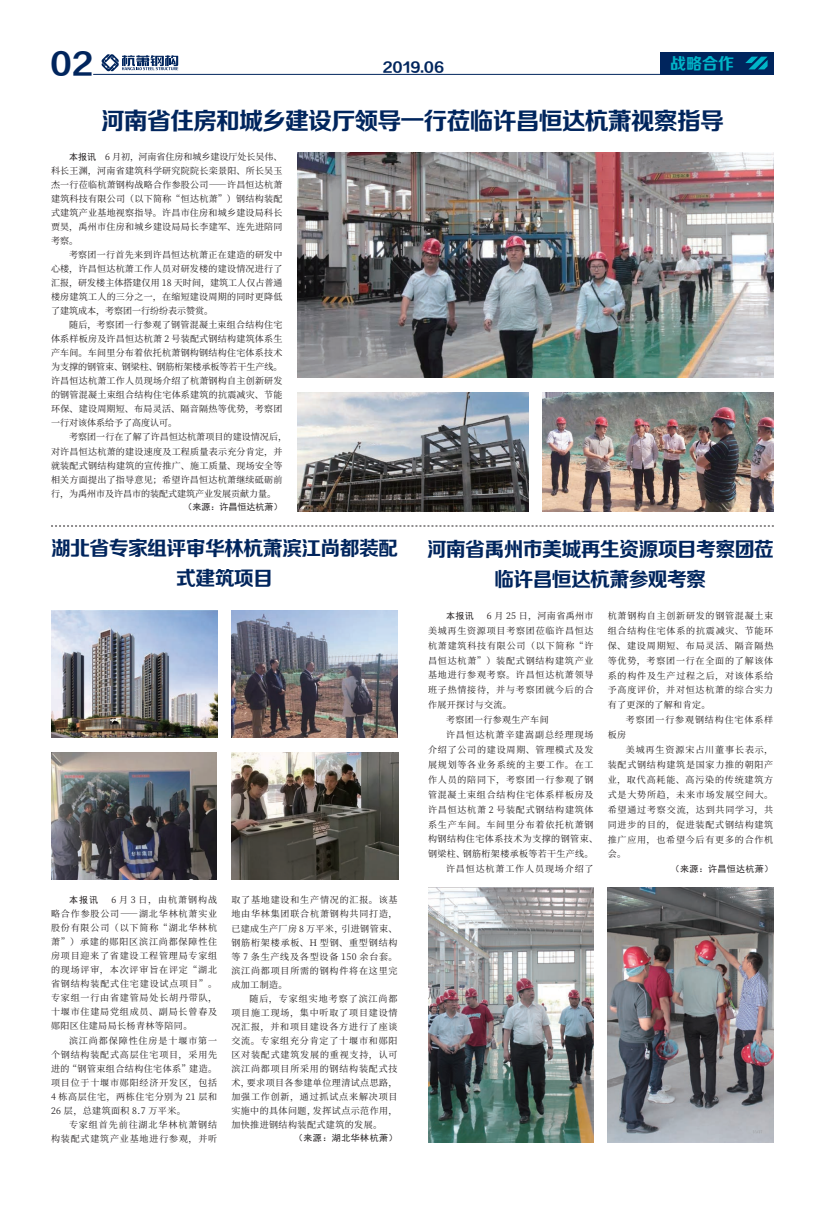
<style>
.page{position:relative;width:825px;height:1208px;background:#fff}
.page>*{position:absolute;margin:0;border:0;box-sizing:border-box;transform-origin:0 0}
.t1{font:30px "FZZCHJW GB1 0";color:#00255d}
.t2{font:24px "FZZCHJW GB1 0";letter-spacing:-.04em;color:#00255d}
.t3{font:20px/30px "FZZCHJW GB1 0";letter-spacing:-.04em;color:#00255d;text-align:center}
.t4{font:16px "FZZCHJW GB1 0";color:#00b5c8}
.t5{font:14px "FZZCHJW GB1 0";color:#00255d}
.t6{font:9px/14px "Source Han Serif CN";letter-spacing:.085em;color:#231f20;text-align:justify}
.t7{font:9px/14px "Source Han Serif CN";letter-spacing:.03em;color:#231f20}
.t8{font:9px "Source Han Serif CN";letter-spacing:.04em;color:#231f20}
.t9{font:9px "Sim Hei";letter-spacing:.04em;color:#231f20}
.t10{font:9px "Source Han Serif CN";letter-spacing:.055em;color:#231f20}
.t11{font:9px "Source Han Serif CN";letter-spacing:.045em;color:#231f20}
.t12{font:9px "Sim Hei";color:#231f20}
.s1{font-family:"Sim Hei"}
</style>
<div class="page">
<div style="left:660px;top:52px;width:85px;height:22px;background:#00255d"></div>
<div style="left:745px;top:52px;width:29px;height:22px;background:#00255d"></div>
<hr style="left:93px;top:74px;width:681px;height:1px;background:#00255d">
<svg style="left:745px;top:57px;width:22px;height:12px"></svg>
<svg style="left:102px;top:54px;width:76px;height:17px"></svg>
<svg style="left:51px;top:526px;width:723px;height:1px"></svg>
<img style="left:297px;top:152px;width:477px;height:226px">
<img style="left:297px;top:393px;width:231px;height:119px">
<img style="left:542px;top:393px;width:231px;height:119px">
<img style="left:52px;top:611px;width:165px;height:126px">
<img style="left:51px;top:752px;width:166px;height:127px">
<img style="left:231px;top:611px;width:167px;height:126px">
<img style="left:232px;top:752px;width:166px;height:127px">
<img style="left:428px;top:887px;width:166px;height:255px">
<img style="left:608px;top:887px;width:166px;height:255px">
<h1 class="t1" style="left:50px;top:48px;width:44px">02</h1>
<h3 class="t5" style="left:383px;top:60px;width:63px">2019.06</h3>
<h3 class="t4" style="left:670px;top:55px;width:65px">战略合作</h3>
<h2 class="t2" style="left:101px;top:108px;width:625px">河南省住房和城乡建设厅领导一行莅临许昌恒达杭萧视察指导</h2>
<p class="t6" style="left:51px;top:150px;width:233px;text-indent:18px"><span class="s1">本报讯</span> 6 月初，河南省住房和城乡建设厅处长吴伟、科长王渊，河南省建筑科学研究院院长栾景阳、所长吴玉杰一行莅临杭萧钢构战略合作参股公司⸺许昌恒达杭萧建筑科技有限公司（以下简称“恒达杭萧”）钢结构装配式建筑产业基地视察指导。许昌市住房和城乡建设局科长贾昊，禹州市住房和城乡建设局局长李建军、连先进陪同考察。</p>
<p class="t6" style="left:51px;top:248px;width:233px;text-indent:18px">考察团一行首先来到许昌恒达杭萧正在建造的研发中心楼，许昌恒达杭萧工作人员对研发楼的建设情况进行了汇报，研发楼主体搭建仅用 18 天时间，建筑工人仅占普通楼房建筑工人的三分之一，在缩短建设周期的同时更降低了建筑成本，考察团一行纷纷表示赞赏。</p>
<p class="t6" style="left:51px;top:318px;width:233px;text-indent:18px">随后，考察团一行参观了钢管混凝土束组合结构住宅体系样板房及许昌恒达杭萧 2 号装配式钢结构建筑体系生产车间。车间里分布着依托杭萧钢构钢结构住宅体系技术为支撑的钢管束、钢梁柱、钢筋桁架楼承板等若干生产线。许昌恒达杭萧工作人员现场介绍了杭萧钢构自主创新研发的钢管混凝土束组合结构住宅体系建筑的抗震减灾、节能环保、建设周期短、布局灵活、隔音隔热等优势，考察团一行对该体系给予了高度认可。</p>
<p class="t7" style="left:51px;top:430px;width:237px;text-indent:18px">考察团一行在了解了许昌恒达杭萧项目的建设情况后，对许昌恒达杭萧的建设速度及工程质量表示充分肯定，并就装配式钢结构建筑的宣传推广、施工质量、现场安全等相关方面提出了指导意见；希望许昌恒达杭萧继续砥砺前行，为禹州市及许昌市的装配式建筑产业发展贡献力量。</p>
<p class="t12" style="left:184px;top:502px;width:100px">（来源：许昌恒达杭萧）</p>
<h3 class="t3" style="left:51px;top:534px;width:349px">湖北省专家组评审华林杭萧滨江尚都装配式建筑项目</h3>
<p class="t6" style="left:51px;top:893px;width:168px;text-indent:60px">6 月 3 日，由杭萧钢构战略合作参股公司⸺ 湖北华林杭萧实业股份有限公司（以下简称“湖北华林杭萧”）承建的郧阳区滨江尚都保障性住房项目迎来了省建设工程管理局专家组的现场评审，本次评审旨在评定“湖北省钢结构装配式住宅建设试点项目”。专家组一行由省建管局处长胡丹带队，十堰市住建局党组成员、副局长曾春及郧阳区住建局局长杨青林等陪同。</p>
<p class="t6" style="left:51px;top:1033px;width:168px;text-indent:18px">滨江尚都保障性住房是十堰市第一个钢结构装配式高层住宅项目，采用先进的“钢管束组合结构住宅体系”建造。项目位于十堰市郧阳经济开发区，包括4 栋高层住宅，两栋住宅分别为 21 层和26 层，总建筑面积 8.7 万平米。</p>
<p class="t6" style="left:51px;top:1117px;width:168px;text-align:right">专家组首先前往湖北华林杭萧钢结<br>构装配式建筑产业基地进行参观，并听</p>
<p class="t9" style="left:69px;top:895px;width:31px">本报讯</p>
<p class="t6" style="left:231px;top:893px;width:168px">取了基地建设和生产情况的汇报。该基地由华林集团联合杭萧钢构共同打造，已建成生产厂房 8 万平米，引进钢管束、钢筋桁架楼承板、H 型钢、重型钢结构等 7 条生产线及各型设备 150 余台套。滨江尚都项目所需的钢构件将在这里完成加工制造。</p>
<p class="t6" style="left:231px;top:991px;width:168px;text-indent:18px">随后，专家组实地考察了滨江尚都项目施工现场，集中听取了项目建设情况汇报，并和项目建设各方进行了座谈交流。专家组充分肯定了十堰市和郧阳区对装配式建筑发展的重视支持，认可滨江尚都项目所采用的钢结构装配式技术，要求项目各参建单位理清试点思路，加强工作创新，通过抓试点来解决项目实施中的具体问题，发挥试点示范作用，加快推进钢结构装配式建筑的发展。</p>
<p class="t9" style="left:294px;top:1133px;width:105px">（来源：湖北华林杭萧）</p>
<h3 class="t3" style="left:427px;top:535px;width:349px">河南省禹州市美城再生资源项目考察团莅临许昌恒达杭萧参观考察</h3>
<p class="t9" style="left:446px;top:611px;width:29px">本报讯</p>
<p class="t11" style="left:487px;top:610px;width:108px">6 月 25 日，河南省禹州市</p>
<p class="t6" style="left:428px;top:623px;width:167px">美城再生资源项目考察团莅临许昌恒达</p>
<p class="t6" style="left:428px;top:638px;width:167px">杭萧建筑科技有限公司（以下简称“许</p>
<p class="t6" style="left:428px;top:653px;width:167px">昌恒达杭萧”）装配式钢结构建筑产业</p>
<p class="t6" style="left:428px;top:668px;width:167px">基地进行参观考察。许昌恒达杭萧领导</p>
<p class="t6" style="left:428px;top:683px;width:167px">班子热情接待，并与考察团就今后的合</p>
<p class="t8" style="left:428px;top:700px;width:85px">作展开探讨与交流。</p>
<p class="t8" style="left:446px;top:715px;width:104px">考察团一行参观生产车间</p>
<p class="t6" style="left:446px;top:728px;width:149px">许昌恒达杭萧辛建嵩副总经理现场</p>
<p class="t6" style="left:428px;top:743px;width:167px">介绍了公司的建设周期、管理模式及发</p>
<p class="t6" style="left:428px;top:758px;width:167px">展规划等各业务系统的主要工作。在工</p>
<p class="t6" style="left:428px;top:772px;width:167px">作人员的陪同下，考察团一行参观了钢</p>
<p class="t6" style="left:428px;top:787px;width:167px">管混凝土束组合结构住宅体系样板房及</p>
<p class="t6" style="left:428px;top:802px;width:167px">许昌恒达杭萧 2 号装配式钢结构建筑体</p>
<p class="t6" style="left:428px;top:817px;width:167px">系生产车间。车间里分布着依托杭萧钢</p>
<p class="t10" style="left:428px;top:834px;width:171px">构钢结构住宅体系技术为支撑的钢管束、</p>
<p class="t8" style="left:428px;top:849px;width:167px">钢梁柱、钢筋桁架楼承板等若干生产线。</p>
<p class="t6" style="left:446px;top:862px;width:149px">许昌恒达杭萧工作人员现场介绍了</p>
<p class="t6" style="left:608px;top:608px;width:167px;line-height:14.9px">杭萧钢构自主创新研发的钢管混凝土束组合结构住宅体系的抗震减灾、节能环保、建设周期短、布局灵活、隔音隔热等优势，考察团一行在全面的了解该体系的构件及生产过程之后，对该体系给予高度评价，并对恒达杭萧的综合实力有了更深的了解和肯定。</p>
<p class="t6" style="left:608px;top:712px;width:167px;line-height:14.9px;text-indent:18px">考察团一行参观钢结构住宅体系样板房</p>
<p class="t6" style="left:608px;top:742px;width:167px;line-height:14.9px;text-indent:18px">美城再生资源宋占川董事长表示，装配式钢结构建筑是国家力推的朝阳产业，取代高耗能、高污染的传统建筑方式是大势所趋，未来市场发展空间大。希望通过考察交流，达到共同学习，共同进步的目的，促进装配式钢结构建筑推广应用，也希望今后有更多的合作机会。</p>
<p class="t9" style="left:671px;top:864px;width:104px">（来源：许昌恒达杭萧）</p>
</div>
